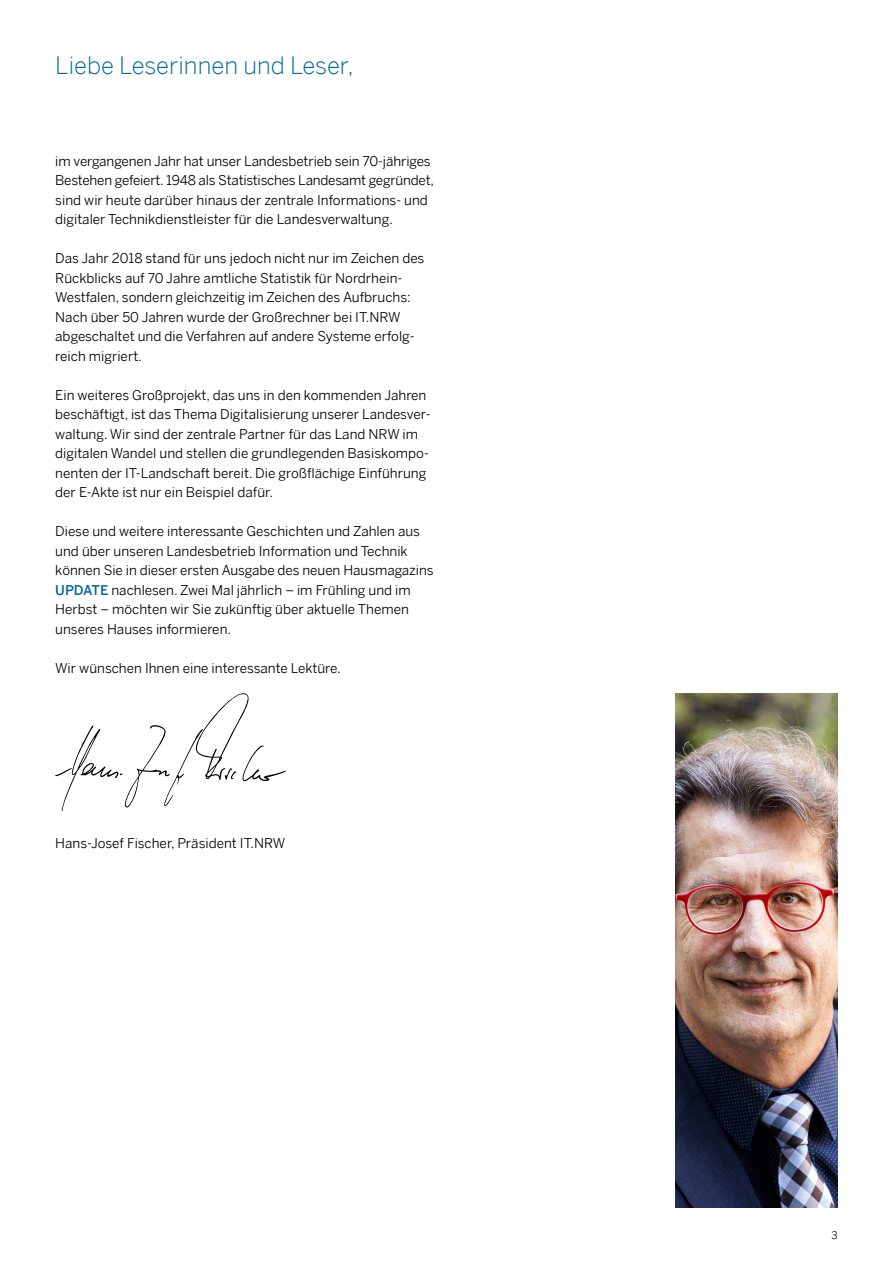
<style>
.page{position:relative;width:893px;height:1263px;background:#fff}
.page>*{position:absolute;margin:0;border:0;box-sizing:border-box;transform-origin:0 0}
.Seitentitel{font:300 24px "Benton Sans";color:#00689e}
.Fließtext{font:13.5px/19.5px "Benton Sans";color:#000}
.t1{font:10.5px "Benton Sans";color:#000}
.s1{font-weight:500;color:#00689e}
</style>
<div class="page">
<img style="left:675px;top:693px;width:163px;height:515px">
<svg style="left:55px;top:693px;width:231px;height:118px"></svg>
<p class="Seitentitel" style="left:55px;top:51px;width:300px">Liebe Leserinnen und Leser,</p>
<p class="Fließtext" style="left:55px;top:151px;width:380px">im vergangenen Jahr hat unser Landesbetrieb sein 70-jähriges Bestehen gefeiert. 1948 als Statistisches Landesamt gegründet, sind wir heute darüber hinaus der zentrale Informations- und digitaler Technikdienstleister für die Landesverwaltung.</p>
<p class="Fließtext" style="left:55px;top:249px;width:371px">Das Jahr 2018 stand für uns jedoch nicht nur im Zeichen des Rückblicks auf 70 Jahre amtliche Statistik für Nordrhein-Westfalen, sondern gleichzeitig im Zeichen des Aufbruchs:<br>Nach über 50 Jahren wurde der Großrechner bei IT.NRW abgeschaltet und die Verfahren auf andere Systeme erfolg&shy;reich migriert.</p>
<p class="Fließtext" style="left:55px;top:385px;width:377px">Ein weiteres Großprojekt, das uns in den kommenden Jahren beschäftigt, ist das Thema Digitalisierung unserer Landesver&shy;waltung. Wir sind der zentrale Partner für das Land NRW im digitalen Wandel und stellen die grundlegenden Basiskompo&shy;nenten der IT-Landschaft bereit. Die großflächige Einführung der E-Akte ist nur ein Beispiel dafür.</p>
<p class="Fließtext" style="left:55px;top:522px;width:380px">Diese und weitere interessante Geschichten und Zahlen aus und über unseren Landesbetrieb Information und Technik können Sie in dieser ersten Ausgabe des neuen Hausmagazins <span class="s1">UPDATE</span> nachlesen. Zwei Mal jährlich – im Frühling und im Herbst – möchten wir Sie zukünftig über aktuelle Themen unseres Hauses informieren.</p>
<p class="Fließtext" style="left:55px;top:658px;width:287px">Wir wünschen Ihnen eine interessante Lektüre.</p>
<p class="Fließtext" style="left:55px;top:834px;width:232px">Hans-Josef Fischer, Präsident IT.NRW</p>
<p class="t1" style="left:831px;top:1229px;width:8px">3</p>
</div>
